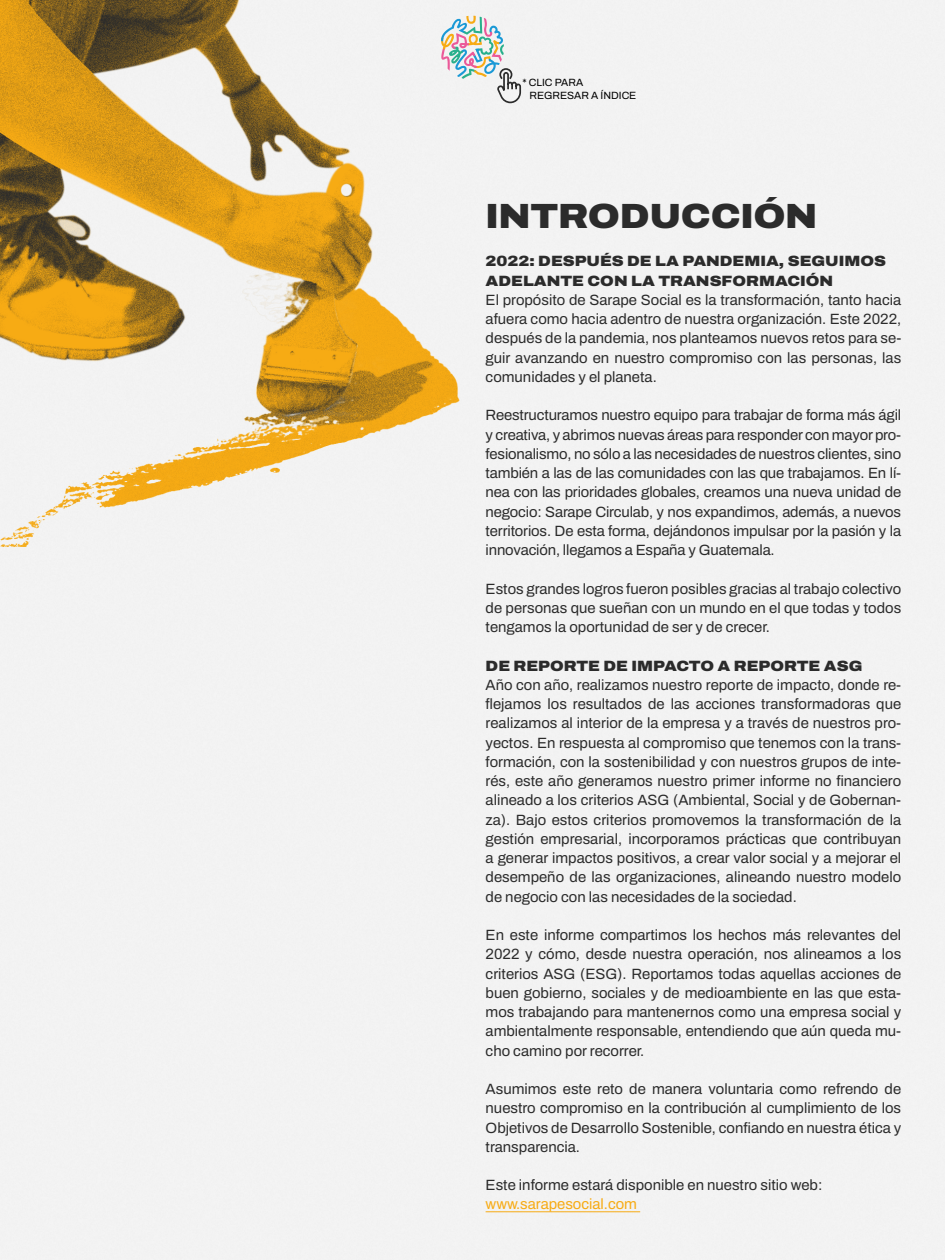
<style>
.page{position:relative;width:945px;height:1260px;background:#fff}
.page>*{position:absolute;margin:0;border:0;box-sizing:border-box;transform-origin:0 0}
.t1{font:900 35px "Archivo Semi Expanded";letter-spacing:-.01em;color:#2b2b2b}
.t2{font:14.88px/19.2px "Archivo";color:#2b2b2b;text-align:justify}
.t3{font:900 14.88px/19.2px "Archivo Semi Expanded";color:#2b2b2b}
.t4{font:14.88px "Archivo";color:#f7ab14}
.t5{font:10.5px/12.6px "Archivo";color:#000}
</style>
<div class="page">
<img style="left:0;top:0;width:945px;height:547px">
<hr style="left:486px;top:1211px;width:154px;height:1px;background:#f7ab14">
<svg style="left:441px;top:16px;width:81px;height:238px"></svg>
<p class="t5" style="left:529px;top:76px;width:109px;text-indent:-7px">* CLIC PARA<br>REGRESAR A ÍNDICE</p>
<h1 class="t1" style="left:486px;top:190px;width:333px">INTRODUCCIÓN</h1>
<p class="t3" style="left:486px;top:252px;width:402px">2022: DESPUÉS DE LA PANDEMIA, SEGUIMOS<br>ADELANTE CON LA TRANSFORMACIÓN</p>
<p class="t2" style="left:486px;top:290px;width:417px">El propósito de Sarape Social es la transformación, tanto hacia afuera como hacia adentro de nuestra organización. Este 2022, después de la pandemia, nos planteamos nuevos retos para se&shy;guir avanzando en nuestro compromiso con las personas, las comunidades y el planeta.</p>
<p class="t2" style="left:486px;top:406px;width:417px">Reestructuramos nuestro equipo para trabajar de forma más ágil y creativa, y abrimos nuevas áreas para responder con mayor pro&shy;fesionalismo, no sólo a las necesidades de nuestros clientes, sino también a las de las comunidades con las que trabajamos. En lí&shy;nea con las prioridades globales, creamos una nueva unidad de negocio: Sarape Circulab, y nos expandimos, además, a nuevos territorios. De esta forma, dejándonos impulsar por la pasión y la innovación, llegamos a España y Guatemala.</p>
<p class="t2" style="left:486px;top:579px;width:417px">Estos grandes logros fueron posibles gracias al trabajo colectivo de personas que sueñan con un mundo en el que todas y todos tengamos la oportunidad de ser y de crecer.</p>
<p class="t3" style="left:486px;top:656px;width:378px">DE REPORTE DE IMPACTO A REPORTE ASG</p>
<p class="t2" style="left:486px;top:675px;width:417px">Año con año, realizamos nuestro reporte de impacto, donde re&shy;flejamos los resultados de las acciones transformadoras que realizamos al interior de la empresa y a través de nuestros pro&shy;yectos. En respuesta al compromiso que tenemos con la trans&shy;formación, con la sostenibilidad y con nuestros grupos de inte&shy;rés, este año generamos nuestro primer informe no financiero alineado a los criterios ASG (Ambiental, Social y de Gobernan&shy;za). Bajo estos criterios promovemos la transformación de la gestión empresarial, incorporamos prácticas que contribuyan a generar impactos positivos, a crear valor social y a mejorar el desempeño de las organizaciones, alineando nuestro modelo de negocio con las necesidades de la sociedad.</p>
<p class="t2" style="left:486px;top:925px;width:417px">En este informe compartimos los hechos más relevantes del 2022 y cómo, desde nuestra operación, nos alineamos a los criterios ASG (ESG). Reportamos todas aquellas acciones de buen gobierno, sociales y de medioambiente en las que esta&shy;mos trabajando para mantenernos como una empresa social y ambientalmente responsable, entendiendo que aún queda mu&shy;cho camino por recorrer.</p>
<p class="t2" style="left:486px;top:1079px;width:417px">Asumimos este reto de manera voluntaria como refrendo de nuestro compromiso en la contribución al cumplimiento de los Objetivos de Desarrollo Sostenible, confiando en nuestra ética y transparencia.</p>
<p class="t2" style="left:486px;top:1176px;width:338px">Este informe estará disponible en nuestro sitio web:</p>
<p class="t4" style="left:486px;top:1193px;width:153px">www.sarapesocial.com</p>
</div>
